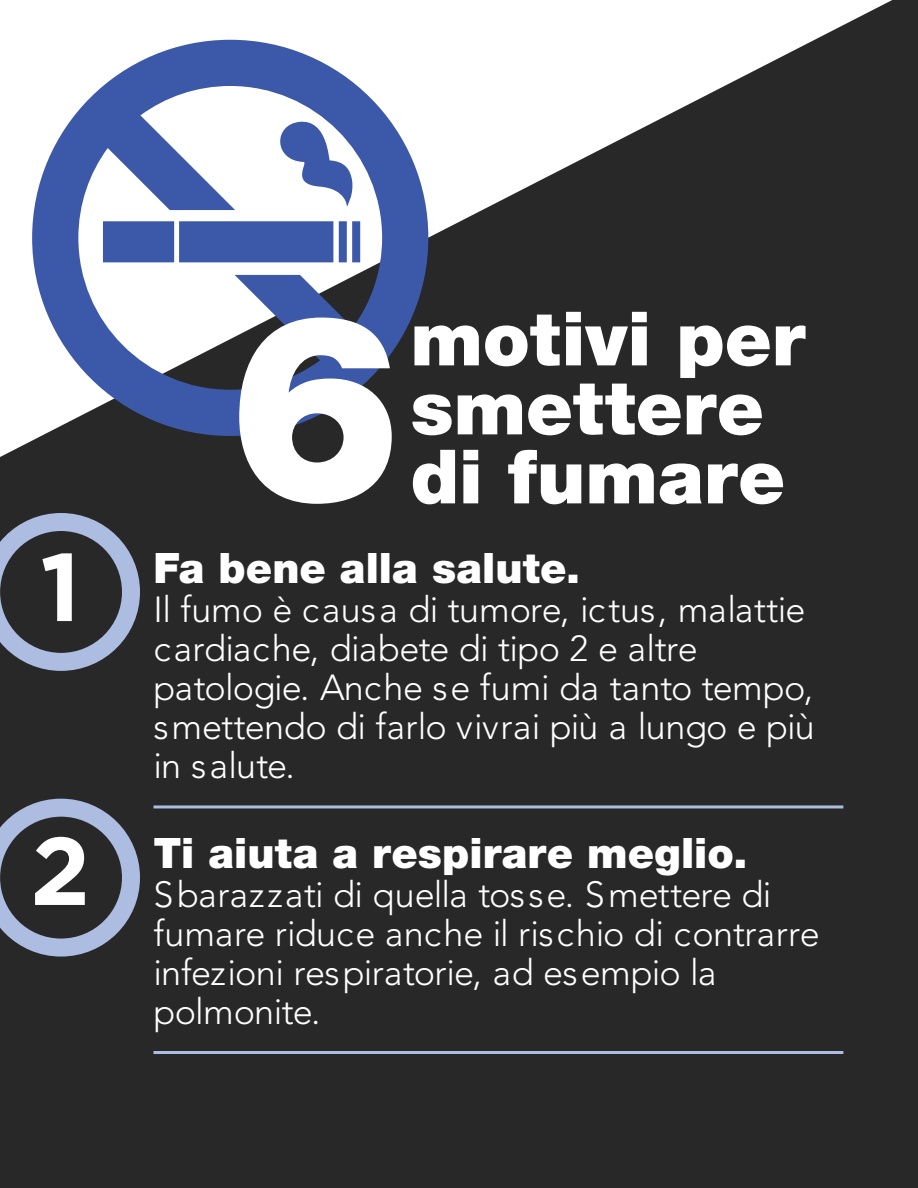
<style>
.page{position:relative;width:918px;height:1188px;background:#292829}
.page>*{position:absolute;margin:0;border:0;box-sizing:border-box;transform-origin:0 0}
.body_copy{font:900 261.6px "Helvetica Neue LT Std";color:#fff}
.body_copy-2{font:700 96px "Gotham";color:#fff}
.body_copy-3{font:900 75px/69px "Helvetica Neue LT Std";color:#fff}
.headline{font:900 42px "Helvetica Neue LT Std";letter-spacing:.005em;color:#fff}
.Body_copy_with_rule{font:300 36px/39px "Avenir LT Std";letter-spacing:-.01em;color:#fff}
</style>
<div class="page">
<svg style="left:0;top:0;width:892px;height:457px"></svg>
<hr style="left:153px;top:805px;width:690px;height:3px;background:#adbde1">
<hr style="left:153px;top:1051px;width:690px;height:3px;background:#adbde1">
<svg style="left:0;top:513px;width:140px;height:158px"></svg>
<svg style="left:0;top:799px;width:140px;height:158px"></svg>
<svg style="left:32px;top:40px;width:396px;height:396px"></svg>
<div style="left:179px;top:221px;width:154px;height:41px;background:#3c58a8"></div>
<div style="left:339px;top:221px;width:8px;height:41px;background:#3c58a8"></div>
<div style="left:352px;top:221px;width:8px;height:41px;background:#3c58a8"></div>
<div style="left:103px;top:221px;width:71px;height:41px;background:#3c58a8"></div>
<svg style="left:273px;top:119px;width:81px;height:88px"></svg>
<p class="body_copy-2" style="left:40px;top:523px;width:42px">1</p>
<p class="body_copy-2" style="left:30px;top:807px;width:61px">2</p>
<p class="body_copy" style="left:228px;top:252px;width:176px">6</p>
<p class="body_copy-3" style="left:411px;top:304px;width:396px">motivi per smettere di fumare</p>
<p class="headline" style="left:153px;top:543px;width:428px">Fa bene alla salute.</p>
<p class="Body_copy_with_rule" style="left:153px;top:591px;width:663px">Il fumo è causa di tumore, ictus, malattie cardiache, diabete di tipo 2 e altre patologie. Anche se fumi da tanto tempo, smettendo di farlo vivrai più a lungo e più in salute.</p>
<p class="headline" style="left:153px;top:828px;width:595px">Ti aiuta a respirare meglio.</p>
<p class="Body_copy_with_rule" style="left:153px;top:875px;width:668px">Sbarazzati di quella tosse. Smettere di fumare riduce anche il rischio di contrarre infezioni respiratorie, ad esempio la polmonite.</p>
</div>
